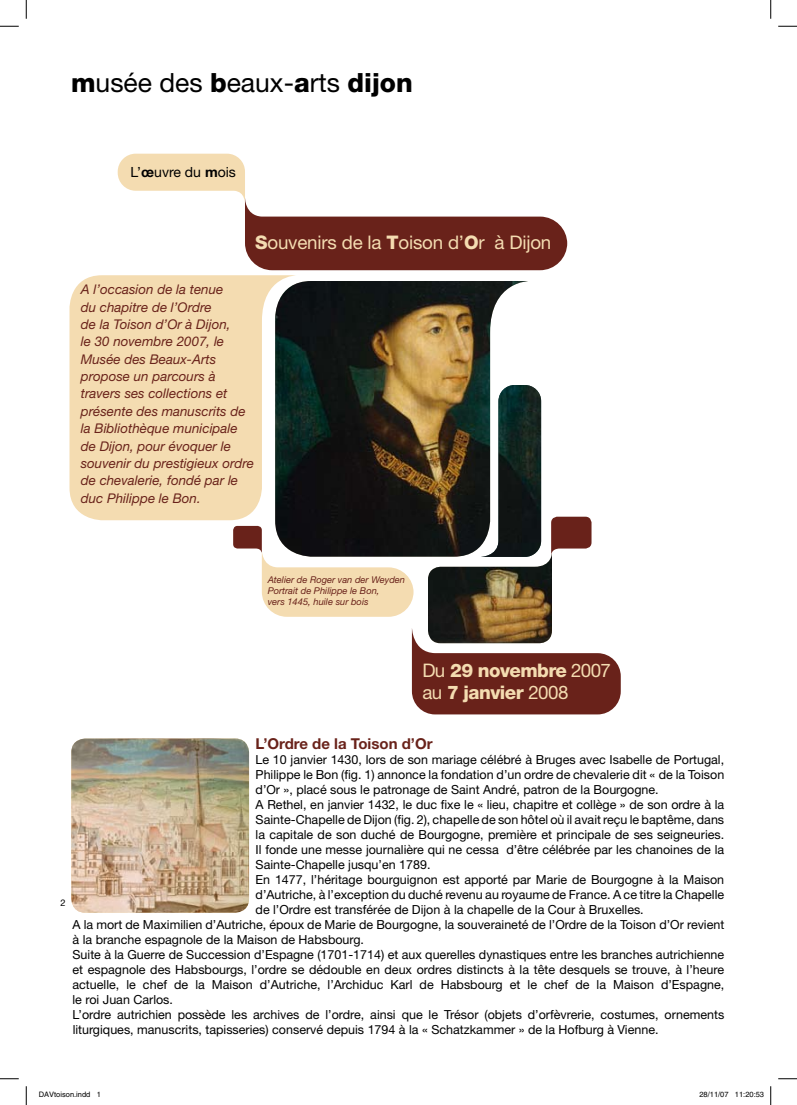
<style>
.page{position:relative;width:797px;height:1105px;background:#fff}
.page>*{position:absolute;margin:0;border:0;box-sizing:border-box;transform-origin:0 0}
.t1{font:26.5px "Helvetica Neue";color:#000}
.t2{font:800 18.75px "Helvetica Neue";letter-spacing:-.03em;color:#f4dcb1}
.t3{font:18.75px "Helvetica Neue";letter-spacing:-.01em;color:#f4dcb1}
.t4{font:700 15px "Helvetica Neue";color:#69221a}
.t5{font:14px "Helvetica Neue";color:#000}
.t6{font:italic 13.38px/17.4px "Helvetica Neue";color:#69221a}
.t7{font:12.5px/15px "Helvetica Neue";color:#000;text-align:justify}
.t8{font:italic 9.38px "Helvetica Neue";color:#69221a}
.t9{font:9.25px "Helvetica Neue";color:#000}
.t10{font:7.5px "Helvetica";color:#000}
.s1{font-weight:800}
.s2{font-weight:700}
.s3{font-weight:400}
</style>
<div class="page">
<svg style="left:118px;top:154px;width:449px;height:116px"></svg>
<img style="left:297px;top:281px;width:231px;height:104px">
<svg style="left:69px;top:275px;width:228px;height:245px;background:#ead5ad"></svg>
<svg style="left:233px;top:385px;width:387px;height:329px"></svg>
<img style="left:71px;top:738px;width:178px;height:175px;border-radius:14px">
<svg style="left:0;top:25px;width:19px;height:2px"></svg>
<svg style="left:778px;top:25px;width:19px;height:2px"></svg>
<svg style="left:0;top:1078px;width:19px;height:1px"></svg>
<svg style="left:778px;top:1078px;width:19px;height:1px"></svg>
<svg style="left:25px;top:0;width:2px;height:19px"></svg>
<svg style="left:25px;top:1086px;width:2px;height:19px"></svg>
<svg style="left:770px;top:0;width:1px;height:19px"></svg>
<svg style="left:770px;top:1086px;width:1px;height:19px"></svg>
<p class="t1" style="left:71px;top:67px;width:343px"><span class="s1">m</span>usée des <span class="s1">b</span>eaux-<span class="s1">a</span>rts <span class="s1">dijon</span></p>
<p class="t5" style="left:130px;top:164px;width:107px">L’<span class="s2">œ</span>uvre du <span class="s2">m</span>ois</p>
<p class="t3" style="left:255px;top:231px;width:298px"><span class="s1">S</span>ouvenirs de la <span class="s1">T</span>oison d’<span class="s1">O</span>r à Dijon</p>
<p class="t6" style="left:81px;top:281px;width:175px">A l’occasion de la tenue<br>du chapitre de l’Ordre<br>de la Toison d’Or à Dijon,<br>le 30 novembre 2007, le<br>Musée des Beaux-Arts propose un parcours à travers ses collections et présente des manuscrits de la Bibliothèque municipale de Dijon, pour évoquer le souvenir du prestigieux ordre de chevalerie, fondé par le duc Philippe le Bon.</p>
<p class="t8" style="left:268px;top:574px;width:139px">Atelier de Roger van der Weyden</p>
<p class="t8" style="left:268px;top:585px;width:113px">Portrait de Philippe le Bon,</p>
<p class="t8" style="left:268px;top:596px;width:102px">vers 1445, huile sur bois</p>
<p class="t2" style="left:422px;top:659px;width:190px"><span class="s3">Du</span> 29 novembre <span class="s3">2007</span></p>
<p class="t2" style="left:422px;top:681px;width:147px"><span class="s3">au</span> 7 janvier <span class="s3">2008</span></p>
<p class="t4" style="left:255px;top:735px;width:178px">L’Ordre de la Toison d’Or</p>
<p class="t7" style="left:255px;top:752px;width:470px">Le 10 janvier 1430, lors de son mariage célébré à Bruges avec Isabelle de Portugal, Philippe le Bon (fig. 1) annonce la fondation d’un ordre de chevalerie dit « de la Toison d’Or », placé sous le patronage de Saint André, patron de la Bourgogne.</p>
<p class="t7" style="left:255px;top:797px;width:470px">A Rethel, en janvier 1432, le duc fixe le « lieu, chapitre et collège » de son ordre à la Sainte-Chapelle de Dijon (fig. 2), chapelle de son hôtel où il avait reçu le baptême, dans la capitale de son duché de Bourgogne, première et principale de ses seigneuries.<br>Il fonde une messe journalière qui ne cessa d’être célébrée par les chanoines de la Sainte-Chapelle jusqu’en 1789.</p>
<p class="t7" style="left:255px;top:872px;width:470px">En 1477, l’héritage bourguignon est apporté par Marie de Bourgogne à la Maison d’Autriche, à l’exception du duché revenu au royaume de France. A ce titre la Chapelle de l’Ordre est transférée de Dijon à la chapelle de la Cour à Bruxelles.</p>
<p class="t7" style="left:72px;top:917px;width:653px">A la mort de Maximilien d’Autriche, époux de Marie de Bourgogne, la souveraineté de l’Ordre de la Toison d’Or revient à la branche espagnole de la Maison de Habsbourg.</p>
<p class="t7" style="left:72px;top:947px;width:653px">Suite à la Guerre de Succession d’Espagne (1701-1714) et aux querelles dynastiques entre les branches autrichienne et espagnole des Habsbourgs, l’ordre se dédouble en deux ordres distincts à la tête desquels se trouve, à l’heure actuelle, le chef de la Maison d’Autriche, l’Archiduc Karl de Habsbourg et le chef de la Maison d’Espagne,</p>
<p class="t7" style="left:72px;top:992px;width:102px">le roi Juan Carlos.</p>
<p class="t7" style="left:72px;top:1007px;width:653px">L’ordre autrichien possède les archives de l’ordre, ainsi que le Trésor (objets d’orfèvrerie, costumes, ornements liturgiques, manuscrits, tapisseries) conservé depuis 1794 à la « Schatzkammer » de la Hofburg à Vienne.</p>
<p class="t9" style="left:60px;top:897px;width:7px">2</p>
<p class="t10" style="left:39px;top:1090px;width:64px">DAVtoison.indd 1</p>
<p class="t10" style="left:699px;top:1090px;width:66px">28/11/07 11:20:53</p>
</div>
